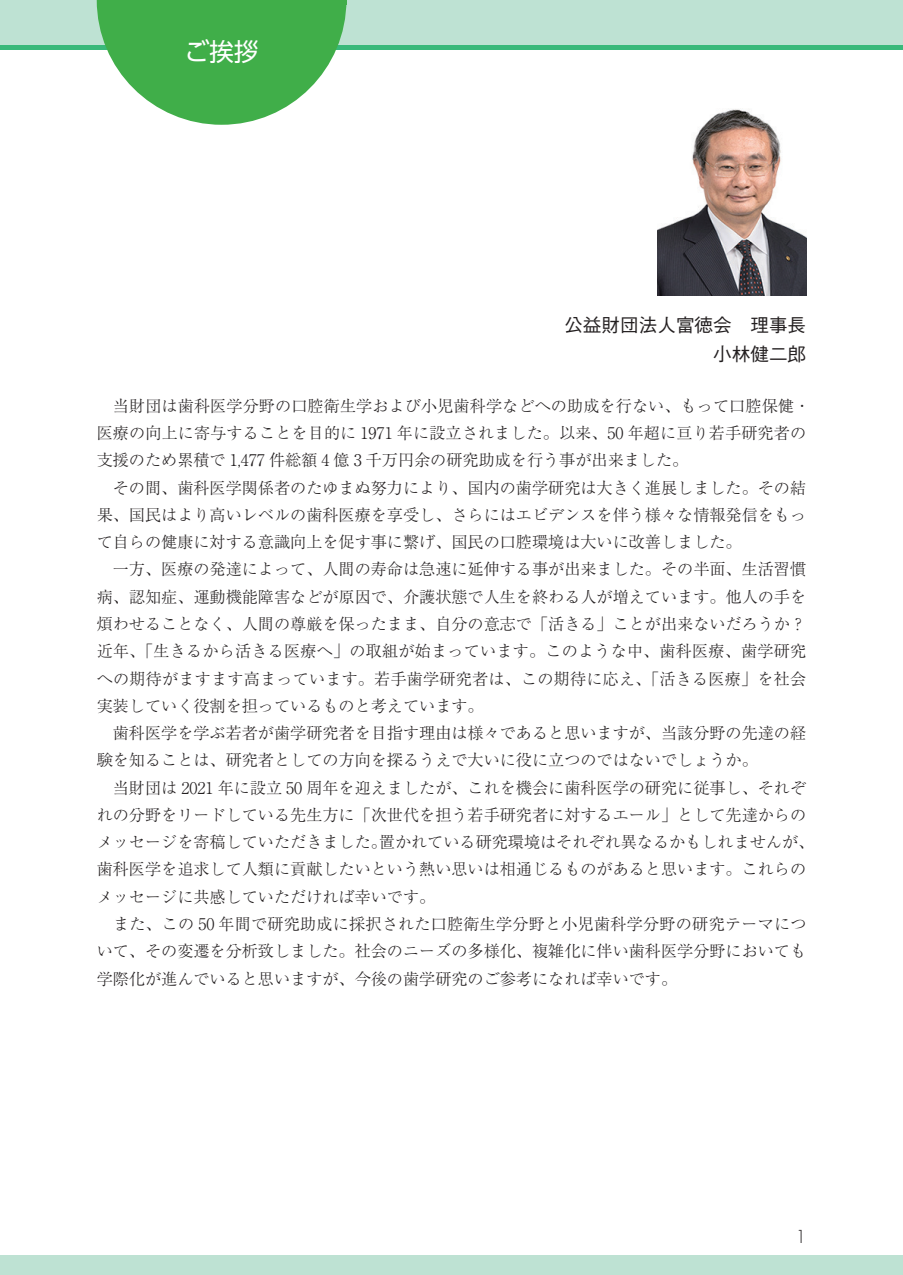
<style>
.page{position:relative;width:903px;height:1275px;background:#fff}
.page>*{position:absolute;margin:0;border:0;box-sizing:border-box;transform-origin:0 0}
.t1{font:24.85px "UD Shin Go Pr 6";color:#fff}
.t2{font:500 18.55px/28.5px "Gothic BBB Pro";color:#231f20;text-align:right}
.t3{font:300 17.32px "Futura Std";color:#231f20}
.t4{font:300 16.1px/27.3px "Ryumin Pro";color:#231f20}
</style>
<div class="page">
<div style="left:0;top:0;width:903px;height:47px;background:#bee2d3"></div>
<div style="left:0;top:45px;width:903px;height:5px;background:#39b97a"></div>
<div style="left:0;top:1255px;width:903px;height:20px;background:#bee2d3"></div>
<svg style="left:97px;top:0;width:249px;height:125px"></svg>
<img style="left:657px;top:109px;width:149px;height:187px">
<h1 class="t1" style="left:184px;top:31px;width:76px">ご挨拶</h1>
<p class="t2" style="left:564px;top:308px;width:243px">公益財団法人富徳会　理事長小林健二郎</p>
<p class="t4" style="left:97px;top:391px;width:727px">　当財団は歯科医学分野の口腔衛生学および小児歯科学などへの助成を行ない、もって口腔保健・医療の向上に寄与することを目的に 1971 年に設立されました。以来、50 年超に亘り若手研究者の支援のため累積で 1,477 件総額 4 億 3 千万円余の研究助成を行う事が出来ました。<br>　その間、歯科医学関係者のたゆまぬ努力により、国内の歯学研究は大きく進展しました。その結果、国民はより高いレベルの歯科医療を享受し、さらにはエビデンスを伴う様々な情報発信をもって自らの健康に対する意識向上を促す事に繋げ、国民の口腔環境は大いに改善しました。<br>　一方、医療の発達によって、人間の寿命は急速に延伸する事が出来ました。その半面、生活習慣病、認知症、運動機能障害などが原因で、介護状態で人生を終わる人が増えています。他人の手を煩わせることなく、人間の尊厳を保ったまま、自分の意志で「活きる」ことが出来ないだろうか？　近年、「生きるから活きる医療へ」の取組が始まっています。このような中、歯科医療、歯学研究への期待がますます高まっています。若手歯学研究者は、この期待に応え、「活きる医療」を社会実装していく役割を担っているものと考えています。<br>　歯科医学を学ぶ若者が歯学研究者を目指す理由は様々であると思いますが、当該分野の先達の経験を知ることは、研究者としての方向を探るうえで大いに役に立つのではないでしょうか。<br>　当財団は 2021 年に設立 50 周年を迎えましたが、これを機会に歯科医学の研究に従事し、それぞれの分野をリードしている先生方に「次世代を担う若手研究者に対するエール」として先達からのメッセージを寄稿していただきました。置かれている研究環境はそれぞれ異なるかもしれませんが、歯科医学を追求して人類に貢献したいという熱い思いは相通じるものがあると思います。これらのメッセージに共感していただければ幸いです。<br>　また、この 50 年間で研究助成に採択された口腔衛生学分野と小児歯科学分野の研究テーマについて、その変遷を分析致しました。社会のニーズの多様化、複雑化に伴い歯科医学分野においても学際化が進んでいると思いますが、今後の歯学研究のご参考になれば幸いです。</p>
<p class="t3" style="left:795px;top:1227px;width:12px">1</p>
</div>
